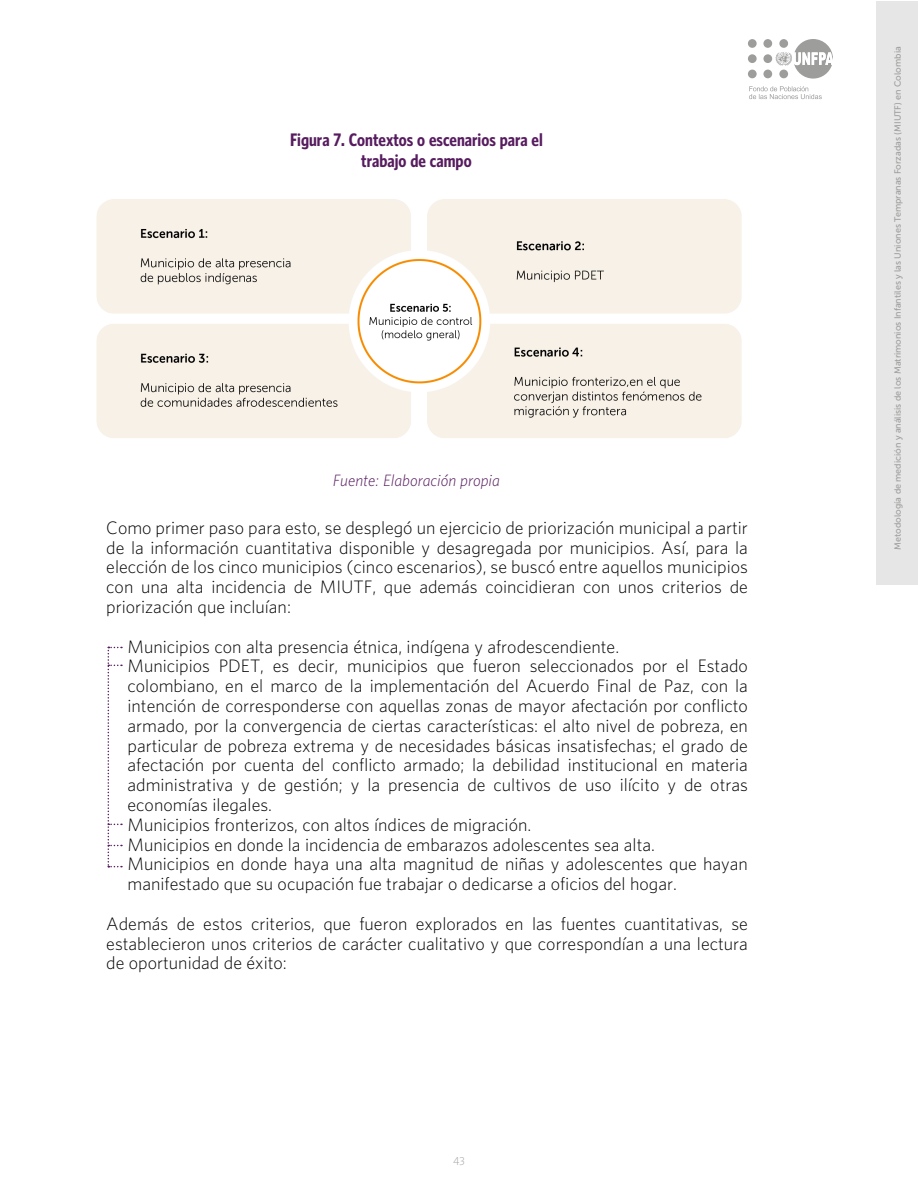
<style>
.page{position:relative;width:918px;height:1188px;background:#fff}
.page>*{position:absolute;margin:0;border:0;box-sizing:border-box;transform-origin:0 0}
.t1{font:300 16.5px/19.8px "UNFPA";color:#000;text-align:justify}
.t2{font:700 condensed 16.5px/21px "UNFPA";color:#571c5f;text-align:center}
.t3{font:italic 300 15px "UNFPA";color:#571c5f}
.t4{font:10.5px "UNFPA Light SC";color:#9d9d9c}
.t5{font:9px "Museo Sans 500";color:#9d9d9c}
</style>
<div class="page">
<div style="left:877px;top:1px;width:41px;height:584px;background:#e6e6e6"></div>
<svg style="left:749px;top:86px;width:73px;height:13px"></svg>
<div style="left:748px;top:39px;width:9px;height:9px;background:#9d9d9c;border-radius:50%"></div>
<div style="left:763px;top:39px;width:9px;height:9px;background:#9d9d9c;border-radius:50%"></div>
<div style="left:748px;top:70px;width:9px;height:8px;background:#9d9d9c;border-radius:50%"></div>
<div style="left:763px;top:70px;width:9px;height:8px;background:#9d9d9c;border-radius:50%"></div>
<div style="left:748px;top:54px;width:9px;height:9px;background:#9d9d9c;border-radius:50%"></div>
<div style="left:763px;top:54px;width:9px;height:9px;background:#9d9d9c;border-radius:50%"></div>
<svg style="left:776px;top:39px;width:57px;height:40px"></svg>
<img style="left:96px;top:199px;width:646px;height:239px">
<svg style="left:108px;top:647px;width:14px;height:220px"></svg>
<p class="t2" style="left:290px;top:129px;width:254px">Figura 7. Contextos o escenarios para el trabajo de campo</p>
<p class="t3" style="left:333px;top:472px;width:169px">Fuente: Elaboración propia</p>
<p class="t1" style="left:106px;top:519px;width:643px">Como primer paso para esto, se desplegó un ejercicio de priorización municipal a partir de la información cuantitativa disponible y desagregada por municipios. Así, para la elección de los cinco municipios (cinco escenarios), se buscó entre aquellos municipios con una alta incidencia de MIUTF, que además coincidieran con unos criterios de priorización que incluían:</p>
<p class="t1" style="left:128px;top:637px;width:622px;text-align:left">Municipios con alta presencia étnica, indígena y afrodescendiente.<br>Municipios PDET, es decir, municipios que fueron seleccionados por el Estado colombiano, en el marco de la implementación del Acuerdo Final de Paz, con la intención de corresponderse con aquellas zonas de mayor afectación por conflicto armado, por la convergencia de ciertas características: el alto nivel de pobreza, en particular de pobreza extrema y de necesidades básicas insatisfechas; el grado de afectación por cuenta del conflicto armado; la debilidad institucional en materia administrativa y de gestión; y la presencia de cultivos de uso ilícito y de otras economías ilegales.<br>Municipios fronterizos, con altos índices de migración.<br>Municipios en donde la incidencia de embarazos adolescentes sea alta.<br>Municipios en donde haya una alta magnitud de niñas y adolescentes que hayan manifestado que su ocupación fue trabajar o dedicarse a oficios del hogar.</p>
<p class="t1" style="left:106px;top:915px;width:643px">Además de estos criterios, que fueron explorados en las fuentes cuantitativas, se establecieron unos criterios de carácter cualitativo y que correspondían a una lectura de oportunidad de éxito:</p>
<p class="t4" style="left:453px;top:1153px;width:13px">43</p>
<p class="t5" style="left:893px;top:550px;width:505px;rotate:-90deg">Metodología de medición y análisis de los Matrimonios Infantiles y las Uniones Tempranas Forzadas (MIUTF) en Colombia</p>
</div>
